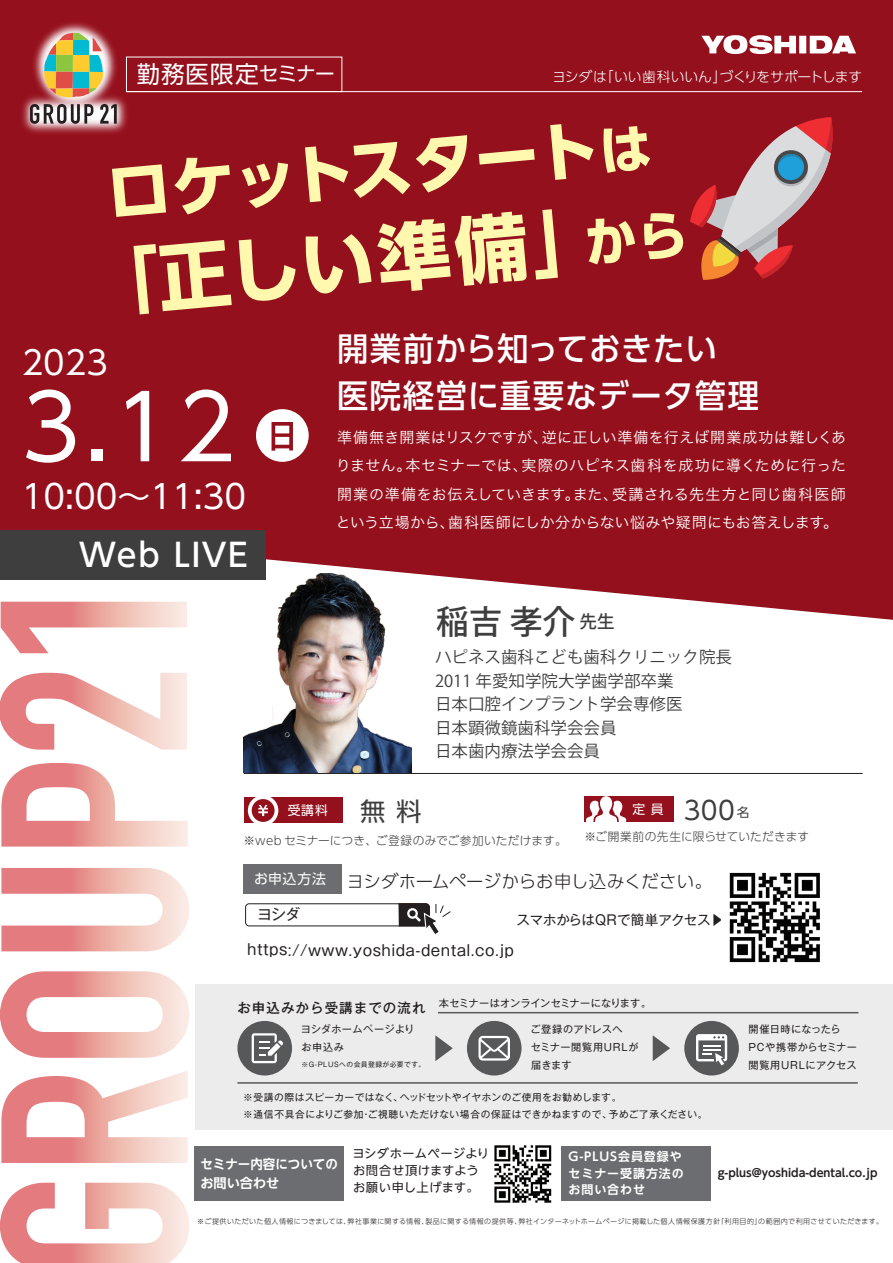
<style>
.page{position:relative;width:893px;height:1263px;background:#fff}
.page>*{position:absolute;margin:0;border:0;box-sizing:border-box;transform-origin:0 0}
.t1{font:89.25px "UD Shin Go Pro";color:#fff}
.t2{font:700 73.5px "UD Shin Go Pro";color:#fff8ae}
.t3{font:700 64.5px "UD Shin Go Pro";color:#fff8ae}
.t4{font:33px "UD Shin Go Pro";color:#fff}
.t5{font:500 33px "Koz Go Pr 6 N";color:#3e3e3f}
.t6{font:32.7px "UD Shin Go Pro";color:#fff}
.t7{font:500 32.55px/46.5px "UD Shin Go Pro";letter-spacing:.035em;color:#fff;scale:.96 1}
.t8{font:500 31.95px "UD Shin Go Pro";letter-spacing:.045em;color:#fff}
.t9{font:25.5px "UD Shin Go Pro";color:#3e3e3f}
.t10{font:23.55px "UD Shin Go Pro";letter-spacing:.04em;color:#fff}
.t11{font:300 17.4px "UD Shin Go Pro";letter-spacing:-.005em;color:#231f20}
.t12{font:16.5px/23.4px "Koz Go Pr 6 N";color:#3e3e3f}
.t13{font:15px/28.5px "Hiragino Sans W3";letter-spacing:.025em;color:#fff;text-align:justify}
.t14{font:15px "Gothic MB101 Pr 6";letter-spacing:.025em;color:#231f20}
.t15{font:300 13.8px "UD Shin Go Pro";letter-spacing:-.005em;color:#fff}
.t16{font:13.5px "Gothic MB101 Pr 6";letter-spacing:-.02em;color:#231f20}
.t17{font:500 13.5px "Gothic MB101 Pr 6";letter-spacing:.075em;color:#231f20}
.t18{font:700 13.2px/19.5px "UD Shin Go NT Pr 6 N De";color:#fff;scale:.95 1}
.t19{font:12.75px "UD Shin Go Pro";color:#fff}
.t20{font:12.3px/17px "UD Shin Go NT Pr 6 N";letter-spacing:.025em;color:#231f20}
.t21{font:700 12px/16.5px "UD Shin Go NT Pr 6 N De";letter-spacing:.075em;color:#fff}
.t22{font:300 11.7px "UD Shin Go Pro";letter-spacing:.01em;color:#3e3e3f}
.t23{font:700 11.1px "UD Shin Go NT Pr 6 N De";color:#231f20}
.t24{font:10.2px/18px "Gothic MB101 Pr 6";letter-spacing:.04em;color:#231f20}
.t25{font:10.2px "Gothic MB101 Pr 6";letter-spacing:.01em;color:#231f20}
.t26{font:9.75px/16.6px "Gothic MB101 Pr 6";letter-spacing:.045em;color:#231f20}
.t27{font:300 7.05px "UD Shin Go Pr 6 N";letter-spacing:.055em;color:#231f20}
.t28{font:6.75px "Gothic MB101 Pr 6";letter-spacing:.065em;color:#231f20}
.s1{font-size:19.65px}
.s2{font-size:52.5px}
.s3{font-family:"Koz Go Pr 6 N";font-size:56.7px}
.s4{font-size:12.6px}
</style>
<div class="page">
<div style="left:0;top:0;width:893px;height:620px;background:#95101d"></div>
<svg style="left:0;top:1183px;width:189px;height:80px"></svg>
<svg style="left:1px;top:1071px;width:187px;height:92px"></svg>
<svg style="left:0;top:971px;width:189px;height:87px"></svg>
<svg style="left:1px;top:868px;width:188px;height:83px"></svg>
<svg style="left:1px;top:763px;width:187px;height:84px"></svg>
<svg style="left:0;top:673px;width:187px;height:77px"></svg>
<svg style="left:1px;top:602px;width:186px;height:51px"></svg>
<div style="left:799px;top:36px;width:7px;height:17px;background:#fff"></div>
<svg style="left:810px;top:36px;width:46px;height:17px"></svg>
<svg style="left:701px;top:35px;width:95px;height:19px"></svg>
<div style="left:244px;top:864px;width:98px;height:29px;background:#6c6d70"></div>
<div style="left:0;top:530px;width:266px;height:50px;background:#3e3e3f"></div>
<hr style="left:126px;top:91px;width:736px;height:1px;background:#fff">
<hr style="left:244px;top:773px;width:618px;height:1px;background:#231f20">
<img style="left:244px;top:574px;width:167px;height:199px">
<img style="left:0;top:0;width:229px;height:235px">
<svg style="left:44px;top:33px;width:59px;height:64px;background:#abad7c"></svg>
<svg style="left:30px;top:104px;width:64px;height:20px"></svg>
<svg style="left:100px;top:104px;width:17px;height:20px"></svg>
<div style="left:195px;top:985px;width:697px;height:145px;background:#ececec"></div>
<hr style="left:438px;top:1012px;width:420px;height:1px;background:#57585a">
<hr style="left:237px;top:1082px;width:621px;height:2px;background:#57585a">
<svg style="left:435px;top:1035px;width:18px;height:26px"></svg>
<svg style="left:653px;top:1035px;width:17px;height:26px"></svg>
<div style="left:237px;top:1021px;width:55px;height:54px;background:#57585a;border-radius:50%"></div>
<svg style="left:252px;top:1033px;width:31px;height:30px"></svg>
<div style="left:467px;top:1021px;width:54px;height:54px;background:#57585a;border-radius:50%"></div>
<svg style="left:478px;top:1036px;width:32px;height:24px"></svg>
<div style="left:684px;top:1021px;width:55px;height:54px;background:#57585a;border-radius:50%"></div>
<svg style="left:696px;top:1034px;width:31px;height:31px"></svg>
<div style="left:244px;top:798px;width:99px;height:25px;background:#95101d"></div>
<svg style="left:248px;top:797px;width:30px;height:26px"></svg>
<div style="left:245px;top:903px;width:185px;height:23px;border:1px solid #231f20;border-radius:4px"></div>
<svg style="left:398px;top:903px;width:53px;height:31px"></svg>
<div style="left:585px;top:797px;width:89px;height:25px;background:#95101d"></div>
<svg style="left:586px;top:796px;width:40px;height:26px"></svg>
<svg style="left:690px;top:117px;width:143px;height:163px;background:#af5a5e"></svg>
<img style="left:729px;top:872px;width:91px;height:91px">
<div style="left:194px;top:1146px;width:150px;height:55px;background:#6c6d70"></div>
<div style="left:561px;top:1146px;width:149px;height:55px;background:#6c6d70"></div>
<img style="left:494px;top:1145px;width:58px;height:58px">
<h3 class="t10" style="left:137px;top:55px;width:200px">勤務医限定<span class="s1">セミナー</span></h3>
<p class="t15" style="left:552px;top:66px;width:312px">ヨシダは「いい歯科いいん」づくりをサポートします</p>
<h3 class="t3" style="left:102px;top:140px;width:549px;rotate:-5deg">ロケットスタート<span class="s2">は</span></h3>
<h2 class="t2" style="left:82px;top:225px;width:605px;rotate:-5deg">「正しい準備」<span class="s2">から</span></h2>
<h3 class="t6" style="left:22px;top:336px;width:88px">2023</h3>
<h1 class="t1" style="left:21px;top:355px;width:291px">3.12 <span class="s3">日</span></h1>
<h3 class="t4" style="left:22px;top:470px;width:226px">10:00～11:30</h3>
<h3 class="t8" style="left:79px;top:529px;width:170px">Web LIVE</h3>
<h3 class="t7" style="left:337px;top:325px;width:441px">開業前から知っておきたい<br>医院経営に重要なデータ管理</h3>
<p class="t13" style="left:336px;top:422px;width:512px">準備無き開業はリスクですが、逆に正しい準備を行えば開業成功は難しくありません。本セミナーでは、実際のハピネス歯科を成功に導くために行った開業の準備をお伝えしていきます。また、受講される先生方と同じ歯科医師という立場から、歯科医師にしか分からない悩みや疑問にもお答えします。</p>
<h3 class="t5" style="left:436px;top:603px;width:180px">稲吉 孝介 <sup>先生</sup></h3>
<p class="t12" style="left:435px;top:646px;width:298px">ハピネス歯科こども歯科クリニック院長<br>2011 年愛知学院大学歯学部卒業<br>日本口腔インプラント学会専修医<br>日本顕微鏡歯科学会会員<br>日本歯内療法学会会員</p>
<h3 class="t9" style="left:360px;top:791px;width:63px">無 料</h3>
<p class="t22" style="left:244px;top:831px;width:325px">※web セミナーにつき、ご登録のみでご参加いただけます。</p>
<p class="t19" style="left:288px;top:800px;width:41px">受講料</p>
<h3 class="t9" style="left:684px;top:789px;width:67px">300<span class="s4">名</span></h3>
<p class="t22" style="left:584px;top:827px;width:226px">※ご開業前の先生に限らせていただきます</p>
<p class="t19" style="left:632px;top:798px;width:33px">定 員</p>
<p class="t11" style="left:254px;top:867px;width:460px"><sup>お申込方法</sup> ヨシダホームページからお申し込みください。</p>
<p class="t14" style="left:257px;top:902px;width:45px">ヨシダ</p>
<p class="t16" style="left:517px;top:908px;width:209px">スマホからはQRで簡単アクセス▶</p>
<p class="t14" style="left:247px;top:937px;width:268px">https://www.yoshida-dental.co.jp</p>
<p class="t25" style="left:439px;top:995px;width:214px">本セミナーはオンラインセミナーになります。</p>
<p class="t17" style="left:237px;top:996px;width:190px">お申込みから受講までの流れ</p>
<p class="t24" style="left:301px;top:1019px;width:115px">ヨシダホームページよりお申込み</p>
<p class="t28" style="left:302px;top:1058px;width:125px">※G-PLUSへの会員登録が必要です。</p>
<p class="t24" style="left:530px;top:1019px;width:110px">ご登録のアドレスへ<br>セミナー閲覧用URLが届きます</p>
<p class="t24" style="left:748px;top:1019px;width:110px">開催日時になったら<br>PCや携帯からセミナー閲覧用URLにアクセス</p>
<p class="t26" style="left:243px;top:1088px;width:466px">※受講の際はスピーカーではなく、ヘッドセットやイヤホンのご使用をお勧めします。<br>※通信不具合によりご参加・ご視聴いただけない場合の保証はできかねますので、予めご了承ください。</p>
<p class="t20" style="left:352px;top:1145px;width:138px">ヨシダホームページよりお問合せ頂けますようお願い申し上げます。</p>
<p class="t21" style="left:569px;top:1148px;width:117px">G-PLUS会員登録やセミナー受講方法のお問い合わせ</p>
<p class="t18" style="left:200px;top:1153px;width:146px">セミナー内容についてのお問い合わせ</p>
<p class="t23" style="left:718px;top:1164px;width:161px">g-plus@yoshida-dental.co.jp</p>
<p class="t27" style="left:197px;top:1216px;width:687px">※ご提供いただいた個人情報につきましては、弊社事業に関する情報、製品に関する情報の提供等、弊社インターネットホームページに掲載した個人情報保護方針「利用目的」の範囲内で利用させていただきます。</p>
</div>
